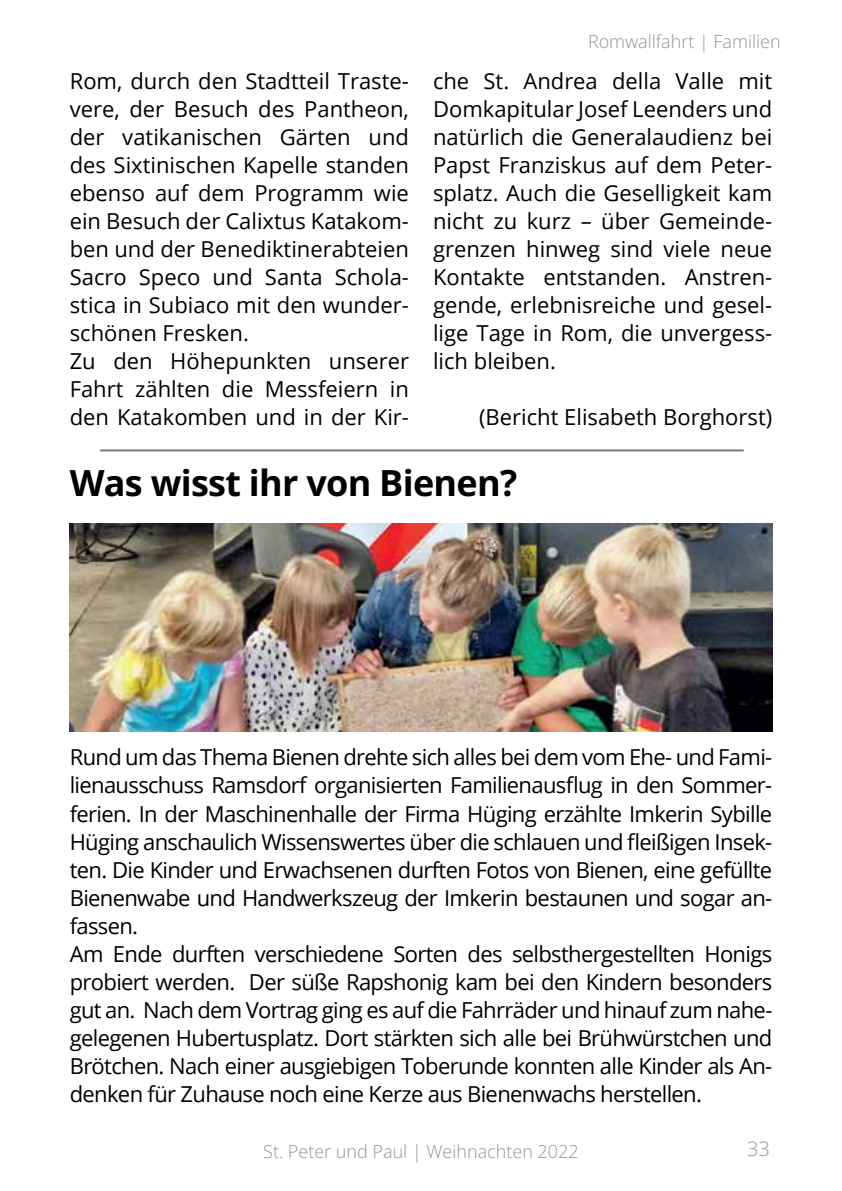
<style>
.page{position:relative;width:842px;height:1191px;background:#fff}
.page>*{position:absolute;margin:0;border:0;box-sizing:border-box;transform-origin:0 0}
.t1{font:700 36px "Open Sans";letter-spacing:-.02em;color:#000}
.t2{font:22px/28px "Open Sans";letter-spacing:-.03em;color:#000;text-align:justify}
.t3{font:22px/28px "Open Sans";color:#000}
.t4{font:300 20px "Open Sans";color:#939598}
.t5{font:300 18px "Open Sans";color:#939598}
</style>
<div class="page">
<hr style="left:100px;top:449px;width:644px;height:2px;background:#000">
<img style="left:70px;top:523px;width:702px;height:208px">
<p class="t5" style="left:588px;top:29px;width:194px">Romwallfahrt | Familien</p>
<p class="t3" style="left:70px;top:66px;width:341px">Rom, durch den Stadtteil Traste&shy;vere, der Besuch des Pantheon, der vatikanischen Gärten und des Sixtinischen Kapelle standen ebenso auf dem Programm wie ein Besuch der Calixtus Katakom&shy;ben und der Benediktinerabteien<br>Sacro Speco und Santa Schola&shy;stica in Subiaco mit den wunder&shy;schönen Fresken.<br>Zu den Höhepunkten unserer<br>Fahrt zählten die Messfeiern in den Katakomben und in der Kir-</p>
<p class="t2" style="left:433px;top:66px;width:341px">che St. Andrea della Valle mit Domkapitular Josef Leenders und natürlich die Generalaudienz bei Papst Franziskus auf dem Peter&shy;splatz. Auch die Geselligkeit kam nicht zu kurz – über Gemeinde&shy;grenzen hinweg sind viele neue Kontakte entstanden. Anstren&shy;gende, erlebnisreiche und gesel&shy;lige Tage in Rom, die unvergess&shy;lich bleiben.</p>
<p class="t3" style="left:479px;top:402px;width:295px">(Bericht Elisabeth Borghorst)</p>
<h1 class="t1" style="left:70px;top:459px;width:449px">Was wisst ihr von Bienen?</h1>
<p class="t2" style="left:70px;top:743px;width:704px;text-align:left">Rund um das Thema Bienen drehte sich alles bei dem vom Ehe- und Fami&shy;lienausschuss Ramsdorf organisierten Familienausflug in den Sommer&shy;ferien. In der Maschinenhalle der Firma Hüging erzählte Imkerin Sybille Hüging anschaulich Wissenswertes über die schlauen und fleißigen Insek&shy;ten. Die Kinder und Erwachsenen durften Fotos von Bienen, eine gefüllte Bienenwabe und Handwerkszeug der I mkerin bestaunen und sogar an&shy;fassen.<br>Am Ende durften verschiedene Sorten des selbsthergestellten Honigs probiert werden. Der süße Rapshonig kam bei den Kindern besonders gut an. Nach dem Vortrag ging es auf die Fahrräder und hinauf zum nahe&shy;gelegenen Hubertusplatz. Dort stärkten sich alle bei Brühwürstchen und Brötchen. Nach einer ausgiebigen Toberunde konnten alle Kinder als An&shy;denken für Zuhause noch eine Kerze aus Bienenwachs herstellen.</p>
<p class="t5" style="left:263px;top:1138px;width:317px">St. Peter und Paul | Weihnachten 2022</p>
<p class="t4" style="left:747px;top:1134px;width:24px">33</p>
</div>
